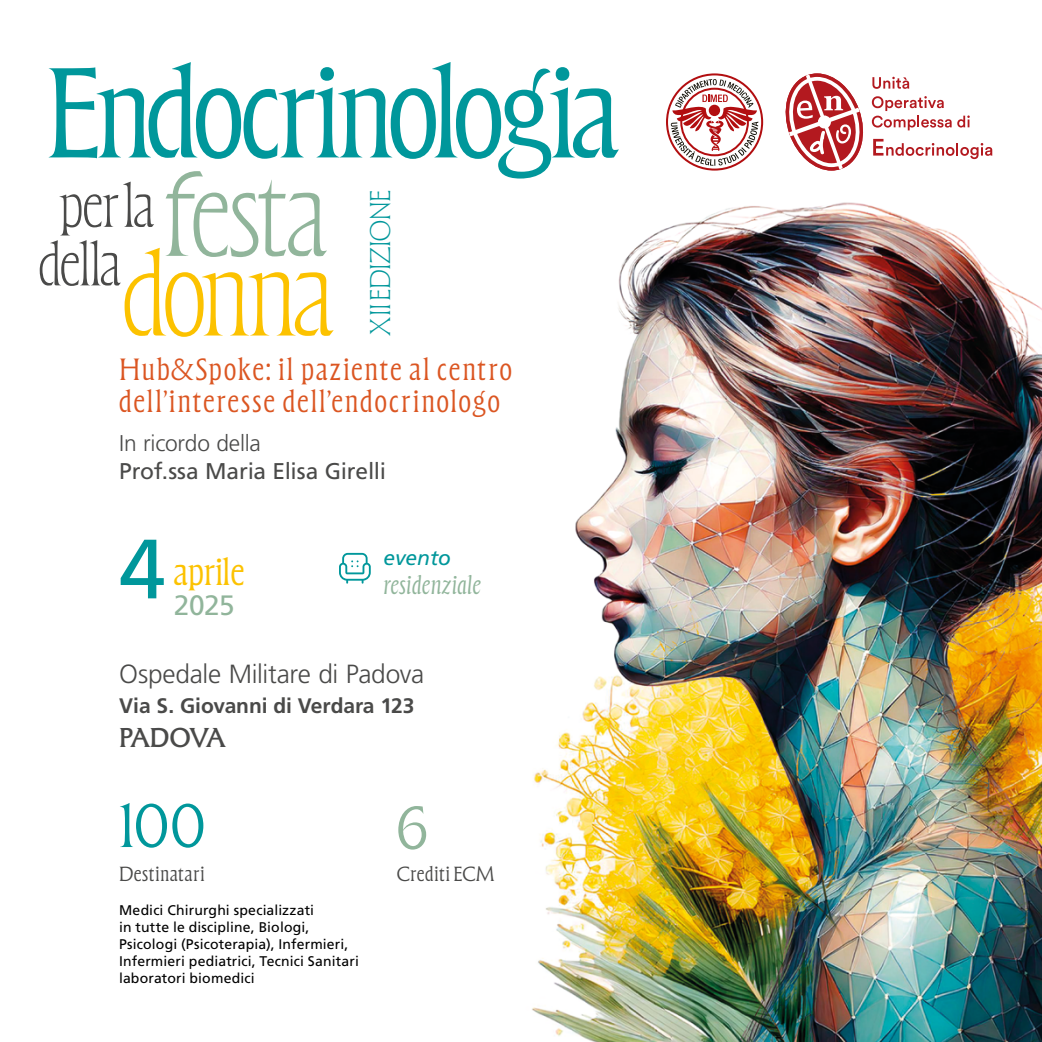
<style>
.page{position:relative;width:1042px;height:1042px;background:#fff}
.page>*{position:absolute;margin:0;border:0;box-sizing:border-box;transform-origin:0 0}
.t1{font:131.25px "Forevs";letter-spacing:-.04em;color:#00979b}
.t2{font:300 121.1px "Forevs";letter-spacing:-.04em;color:#fcc200}
.t3{font:300 121.1px "Forevs";letter-spacing:-.035em;color:#91b59b}
.t4{font:84px "Frutiger LT Std";color:#00979b}
.t5{font:63px "Forevs";color:#00979b}
.t6{font:63px "Forevs";color:#91b59b}
.t7{font:300 62.3px/58.4px "Forevs";letter-spacing:-.025em;color:#4a4a49;text-align:center}
.t8{font:38.5px "Forevs";color:#fcc200}
.t9{font:31.5px/31.5px "Forevs";letter-spacing:.06em;color:#db5622}
.t10{font:300 29.22px "Forevs";letter-spacing:-.015em;color:#00979b}
.t11{font:500 28px "Forevs";letter-spacing:-.035em;color:#4a4a49}
.t12{font:28px "Frutiger LT Std";color:#91b59b}
.t13{font:300 26.25px "Frutiger LT Std";letter-spacing:-.015em;color:#4a4a49}
.t14{font:italic 26.25px "Forevs";letter-spacing:.005em;color:#91b59b}
.t15{font:22.75px "Frutiger LT Std";letter-spacing:-.01em;color:#4a4a49}
.t16{font:300 22.75px "Frutiger LT Std";letter-spacing:-.01em;color:#4a4a49}
.t17{font:700 21px "Frutiger LT Std";letter-spacing:-.005em;color:#4a4a49}
.t18{font:21px "Forevs";letter-spacing:.03em;color:#4a4a49}
.t19{font:italic 21px "Frutiger LT Std";color:#00979b}
.t20{font:14px/16.8px "Frutiger LT Std";letter-spacing:.01em;color:#000}
</style>
<div class="page">
<img style="left:532px;top:202px;width:510px;height:840px">
<svg style="left:666px;top:73px;width:97px;height:98px"></svg>
<svg style="left:785px;top:73px;width:78px;height:98px"></svg>
<svg style="left:872px;top:77px;width:37px;height:12px"></svg>
<svg style="left:872px;top:96px;width:79px;height:34px"></svg>
<svg style="left:957px;top:115px;width:13px;height:13px"></svg>
<svg style="left:873px;top:139px;width:119px;height:20px"></svg>
<svg style="left:339px;top:553px;width:32px;height:30px"></svg>
<h1 class="t1" style="left:45px;top:32px;width:576px">Endocrinologia</h1>
<h2 class="t3" style="left:164px;top:140px;width:166px">festa</h2>
<h3 class="t7" style="left:38px;top:174px;width:118px">per la della</h3>
<h3 class="t10" style="left:362px;top:335px;width:147px;rotate:-90deg">XII EDIZIONE</h3>
<h2 class="t2" style="left:121px;top:220px;width:215px">donna</h2>
<h3 class="t9" style="left:119px;top:353px;width:394px">Hub&amp;Spoke: il paziente al centro dell’interesse dell’endocrinologo</h3>
<h3 class="t16" style="left:119px;top:430px;width:143px">In ricordo della</h3>
<h3 class="t15" style="left:119px;top:458px;width:268px">Prof.ssa Maria Elisa Girelli</h3>
<h3 class="t4" style="left:119px;top:520px;width:48px">4</h3>
<h3 class="t8" style="left:174px;top:548px;width:72px">aprile</h3>
<h3 class="t12" style="left:174px;top:589px;width:62px">2025</h3>
<h3 class="t19" style="left:383px;top:545px;width:69px">evento</h3>
<h3 class="t14" style="left:383px;top:569px;width:99px">residenziale</h3>
<h3 class="t13" style="left:119px;top:659px;width:306px">Ospedale Militare di Padova</h3>
<h3 class="t17" style="left:119px;top:694px;width:297px">Via S. Giovanni di Verdara 123</h3>
<h3 class="t11" style="left:119px;top:720px;width:108px">PADOVA</h3>
<h3 class="t5" style="left:119px;top:787px;width:87px">100</h3>
<h3 class="t18" style="left:119px;top:860px;width:87px">Destinatari</h3>
<p class="t20" style="left:119px;top:902px;width:241px">Medici Chirurghi specializzati<br>in tutte le discipline, Biologi, Psicologi (Psicoterapia), Infermieri, Infermieri pediatrici, Tecnici Sanitari laboratori biomedici</p>
<h3 class="t6" style="left:397px;top:789px;width:32px">6</h3>
<h3 class="t18" style="left:397px;top:860px;width:98px">Crediti ECM</h3>
</div>
